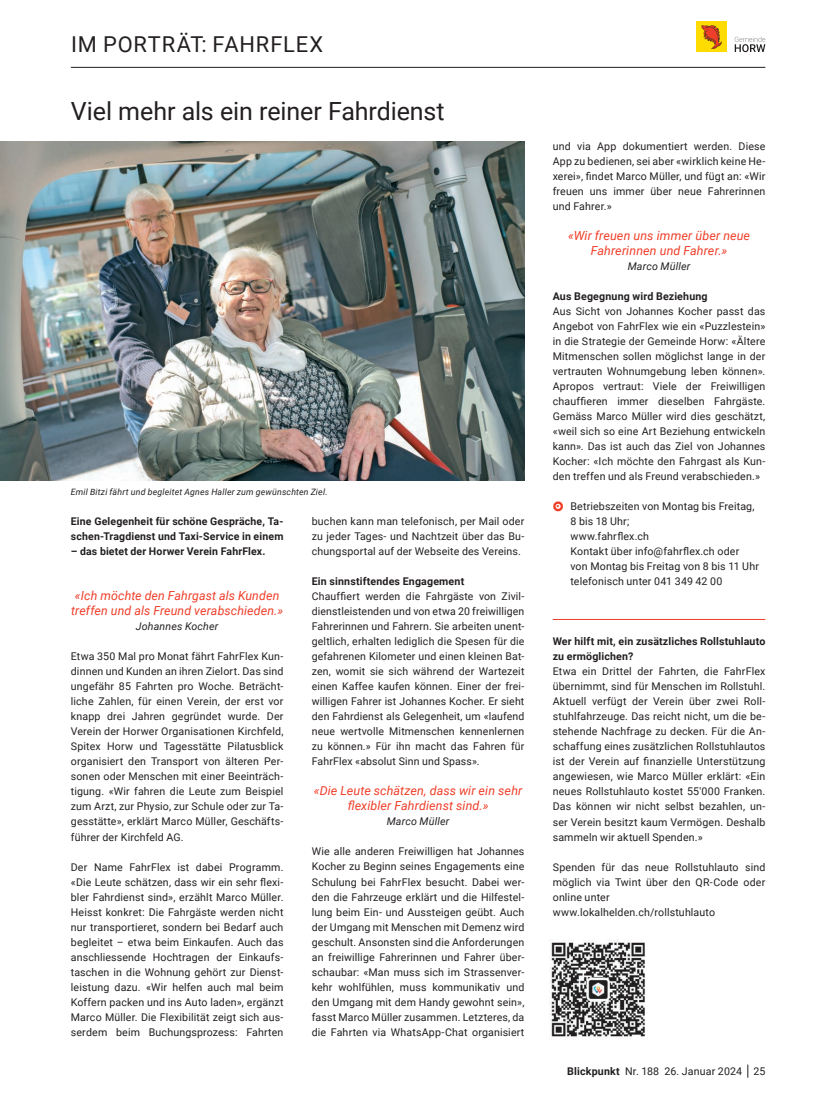
<style>
.page{position:relative;width:815px;height:1099px;background:#fff}
.page>*{position:absolute;margin:0;border:0;box-sizing:border-box;transform-origin:0 0}
.t1{font:25px "Roboto";letter-spacing:-.005em;color:#231f20}
.t2{font:21.88px "Roboto";letter-spacing:.04em;color:#231f20}
.t3{font:italic 12.5px/15px "Roboto";letter-spacing:.01em;color:#ef3e29;text-align:center}
.t4{font:10.62px/15px "Roboto";letter-spacing:.015em;color:#231f20;text-align:justify}
.t5{font:700 10.62px/15px "Roboto";letter-spacing:.015em;color:#231f20}
.t6{font:italic 10.62px "Roboto";letter-spacing:.015em;color:#231f20}
.t7{font:italic 8.75px "Roboto";letter-spacing:.02em;color:#231f20}
.s1{color:#ef3e29}
.s2{font-weight:700}
</style>
<div class="page">
<hr style="left:71px;top:67px;width:694px;height:1px;background:#231f20">
<svg style="left:748px;top:1064px;width:1px;height:13px"></svg>
<div style="left:696px;top:21px;width:31px;height:31px;background:#ffdc01"></div>
<svg style="left:702px;top:25px;width:20px;height:24px"></svg>
<svg style="left:735px;top:37px;width:30px;height:15px"></svg>
<hr style="left:553px;top:619px;width:212px;height:1px;background:#ef3e29">
<img style="left:551px;top:941px;width:94px;height:96px">
<img style="left:0;top:142px;width:524px;height:338px">
<h2 class="t2" style="left:71px;top:29px;width:253px">IM PORTRÄT: FAHRFLEX</h2>
<h1 class="t1" style="left:71px;top:94px;width:375px">Viel mehr als ein reiner Fahrdienst</h1>
<p class="t7" style="left:71px;top:486px;width:258px">Emil Bitzi fährt und begleitet Agnes Haller zum gewünschten Ziel.</p>
<p class="t4" style="left:312px;top:513px;width:214px">buchen kann man telefonisch, per Mail oder zu jeder Tages- und Nachtzeit über das Bu&shy;chungsportal auf der Webseite des Vereins.</p>
<p class="t5" style="left:312px;top:573px;width:154px">Ein sinnstiftendes Engagement</p>
<p class="t4" style="left:312px;top:588px;width:214px">Chauffiert werden die Fahrgäste von Zivil&shy;dienstleistenden und von etwa 20 freiwilligen Fahrerinnen und Fahrern. Sie arbeiten unent&shy;geltlich, erhalten lediglich die Spesen für die gefahrenen Kilometer und einen kleinen Bat&shy;zen, womit sie sich während der Wartezeit einen Kaffee kaufen können. Einer der frei&shy;willigen Fahrer ist Johannes Kocher. Er sieht den Fahrdienst als Gelegenheit, um «laufend neue wertvolle Mitmenschen kennenlernen zu können.» Für ihn macht das Fahren für FahrFlex «absolut Sinn und Spass».</p>
<p class="t3" style="left:314px;top:783px;width:210px">«Die Leute schätzen, dass wir ein sehr flexibler Fahrdienst sind.»</p>
<p class="t6" style="left:387px;top:814px;width:64px">Marco Müller</p>
<p class="t4" style="left:312px;top:843px;width:214px">Wie alle anderen Freiwilligen hat Johannes Kocher zu Beginn seines Engagements eine Schulung bei FahrFlex besucht. Dabei wer&shy;den die Fahrzeuge erklärt und die Hilfestel&shy;lung beim Ein- und Aussteigen geübt. Auch der Umgang mit Menschen mit Demenz wird geschult. Ansonsten sind die Anforderungen an freiwillige Fahrerinnen und Fahrer über&shy;schaubar: «Man muss sich im Strassenver&shy;kehr wohlfühlen, muss kommunikativ und den Umgang mit dem Handy gewohnt sein», fasst Marco Müller zusammen. Letzteres, da die Fahrten via WhatsApp-Chat organisiert</p>
<p class="t5" style="left:71px;top:513px;width:214px">Eine Gelegenheit für schöne Gespräche, Ta&shy;schen-Tragdienst und Taxi-Service in einem</p>
<p class="t5" style="left:71px;top:543px;width:196px">– das bietet der Horwer Verein FahrFlex.</p>
<p class="t3" style="left:71px;top:588px;width:213px;text-align:left">«Ich möchte den Fahrgast als Kunden treffen und als Freund verabschieden.»</p>
<p class="t6" style="left:136px;top:619px;width:84px">Johannes Kocher</p>
<p class="t4" style="left:71px;top:648px;width:214px">Etwa 350 Mal pro Monat fährt FahrFlex Kun&shy;dinnen und Kunden an ihren Zielort. Das sind ungefähr 85 Fahrten pro Woche. Beträcht&shy;liche Zahlen, für einen Verein, der erst vor knapp drei Jahren gegründet wurde. Der Verein der Horwer Organisationen Kirchfeld, Spitex Horw und Tagesstätte Pilatusblick organisiert den Transport von älteren Per&shy;sonen oder Menschen mit einer Beeinträch&shy;tigung. «Wir fahren die Leute zum Beispiel zum Arzt, zur Physio, zur Schule oder zur Ta&shy;gesstätte», erklärt Marco Müller, Geschäfts&shy;führer der Kirchfeld AG.</p>
<p class="t4" style="left:71px;top:858px;width:214px">Der Name FahrFlex ist dabei Programm. «Die Leute schätzen, dass wir ein sehr flexi&shy;bler Fahrdienst sind», erzählt Marco Müller.<br>Heisst konkret: Die Fahrgäste werden nicht nur transportieret, sondern bei Bedarf auch begleitet – etwa beim Einkaufen. Auch das anschliessende Hochtragen der Einkaufs&shy;taschen in die Wohnung gehört zur Dienst&shy;leistung dazu. «Wir helfen auch mal beim Koffern packen und ins Auto laden», ergänzt Marco Müller. Die Flexibilität zeigt sich aus&shy;serdem beim Buchungsprozess: Fahrten</p>
<p class="t4" style="left:553px;top:138px;width:214px">und via App dokumentiert werden. Diese App zu bedienen, sei aber «wirklich keine He&shy;xerei», findet Marco Müller, und fügt an: «Wir freuen uns immer über neue Fahrerinnen und Fahrer.»</p>
<p class="t3" style="left:568px;top:228px;width:184px">«Wir freuen uns immer über neue<br>Fahrerinnen und Fahrer.»</p>
<p class="t6" style="left:628px;top:259px;width:64px">Marco Müller</p>
<p class="t5" style="left:553px;top:288px;width:156px">Aus Begegnung wird Beziehung</p>
<p class="t4" style="left:553px;top:303px;width:214px">Aus Sicht von Johannes Kocher passt das Angebot von FahrFlex wie ein «Puzzlestein» in die Strategie der Gemeinde Horw: «Ältere Mitmenschen sollen möglichst lange in der vertrauten Wohnumgebung leben können».<br>Apropos vertraut: Viele der Freiwilligen chauffieren immer dieselben Fahrgäste.<br>Gemäss Marco Müller wird dies geschätzt, «weil sich so eine Art Beziehung entwickeln kann». Das ist auch das Ziel von Johannes Kocher: «Ich möchte den Fahrgast als Kun&shy;den treffen und als Freund verabschieden.»</p>
<p class="t4" style="left:570px;top:498px;width:190px;text-align:left;text-indent:-14px"><span class="s1">•</span> Betriebszeiten von Montag bis Freitag,<br>8 bis 18 Uhr;<br>www.fahrflex.ch<br>Kontakt über info@fahrflex.ch oder von Montag bis Freitag von 8 bis 11 Uhr telefonisch unter 041 349 42 00</p>
<p class="t5" style="left:553px;top:633px;width:214px">Wer hilft mit, ein zusätzliches Rollstuhlauto zu ermöglichen?</p>
<p class="t4" style="left:553px;top:663px;width:214px">Etwa ein Drittel der Fahrten, die FahrFlex übernimmt, sind für Menschen im Rollstuhl.<br>Aktuell verfügt der Verein über zwei Roll&shy;stuhlfahrzeuge. Das reicht nicht, um die be&shy;stehende Nachfrage zu decken. Für die An&shy;schaffung eines zusätzlichen Rollstuhlautos ist der Verein auf finanzielle Unterstützung angewiesen, wie Marco Müller erklärt: «Ein neues Rollstuhlauto kostet 55'000 Franken.<br>Das können wir nicht selbst bezahlen, un&shy;ser Verein besitzt kaum Vermögen. Deshalb sammeln wir aktuell Spenden.»</p>
<p class="t4" style="left:553px;top:858px;width:214px;text-align:left">Spenden für das neue Rollstuhlauto sind möglich via Twint über den QR-Code oder online unter www.lokalhelden.ch/rollstuhlauto</p>
<p class="t4" style="left:567px;top:1062px;width:200px"><span class="s2">Blickpunkt</span> Nr. 188 26. Januar 2024 25</p>
</div>
